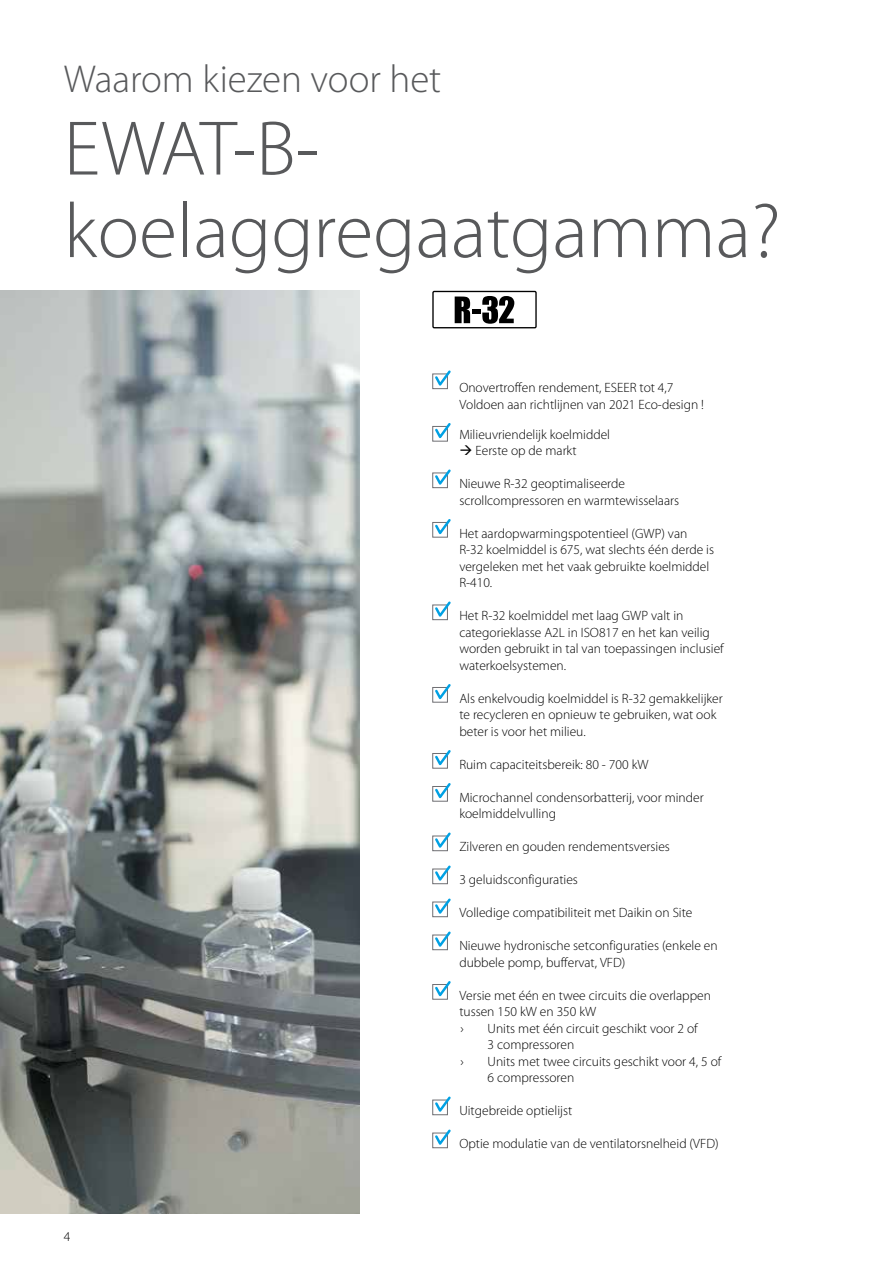
<style>
.page{position:relative;width:893px;height:1263px;background:#fff}
.page>*{position:absolute;margin:0;border:0;box-sizing:border-box;transform-origin:0 0}
.t1{font:300 78px/82.5px "Myriad Pro";color:#58595b}
.t2{font:300 39px "Myriad Pro";color:#58595b}
.t3{font:300 13.5px/16.5px "Myriad Pro";color:#000}
</style>
<div class="page">
<div style="left:432px;top:373px;width:16px;height:16px;border:1px solid #6f6f73"></div>
<svg style="left:433px;top:370px;width:18px;height:19px"></svg>
<div style="left:432px;top:426px;width:16px;height:16px;border:1px solid #6f6f73"></div>
<svg style="left:433px;top:423px;width:18px;height:19px"></svg>
<div style="left:432px;top:472px;width:16px;height:16px;border:1px solid #6f6f73"></div>
<svg style="left:433px;top:469px;width:18px;height:19px"></svg>
<div style="left:432px;top:522px;width:16px;height:16px;border:1px solid #6f6f73"></div>
<svg style="left:433px;top:519px;width:18px;height:19px"></svg>
<div style="left:432px;top:604px;width:16px;height:16px;border:1px solid #6f6f73"></div>
<svg style="left:433px;top:601px;width:18px;height:19px"></svg>
<div style="left:432px;top:687px;width:16px;height:16px;border:1px solid #6f6f73"></div>
<svg style="left:433px;top:684px;width:18px;height:19px"></svg>
<div style="left:432px;top:753px;width:16px;height:16px;border:1px solid #6f6f73"></div>
<svg style="left:433px;top:750px;width:18px;height:19px"></svg>
<div style="left:432px;top:786px;width:16px;height:16px;border:1px solid #6f6f73"></div>
<svg style="left:433px;top:783px;width:18px;height:19px"></svg>
<div style="left:432px;top:835px;width:16px;height:16px;border:1px solid #6f6f73"></div>
<svg style="left:433px;top:832px;width:18px;height:19px"></svg>
<div style="left:432px;top:868px;width:16px;height:16px;border:1px solid #6f6f73"></div>
<svg style="left:433px;top:865px;width:18px;height:19px"></svg>
<div style="left:432px;top:901px;width:16px;height:16px;border:1px solid #6f6f73"></div>
<svg style="left:433px;top:898px;width:18px;height:19px"></svg>
<div style="left:432px;top:934px;width:16px;height:16px;border:1px solid #6f6f73"></div>
<svg style="left:433px;top:931px;width:18px;height:19px"></svg>
<div style="left:432px;top:984px;width:16px;height:16px;border:1px solid #6f6f73"></div>
<svg style="left:433px;top:981px;width:18px;height:19px"></svg>
<div style="left:432px;top:1099px;width:16px;height:16px;border:1px solid #6f6f73"></div>
<svg style="left:433px;top:1096px;width:18px;height:19px"></svg>
<div style="left:432px;top:1132px;width:16px;height:16px;border:1px solid #6f6f73"></div>
<svg style="left:433px;top:1129px;width:18px;height:19px"></svg>
<div style="left:432px;top:291px;width:105px;height:37px;border:1px solid #000"></div>
<svg style="left:455px;top:296px;width:15px;height:27px"></svg>
<svg style="left:482px;top:296px;width:32px;height:28px"></svg>
<div style="left:472px;top:309px;width:9px;height:5px;background:#000"></div>
<img style="left:0;top:291px;width:359px;height:922px">
<h2 class="t2" style="left:64px;top:58px;width:379px">Waarom kiezen voor het</h2>
<h1 class="t1" style="left:64px;top:109px;width:718px">EWAT-B&shy;koelaggregaatgamma?</h1>
<p class="t3" style="left:459px;top:379px;width:246px">Onovertroffen rendement, ESEER tot 4,7<br>Voldoen aan richtlijnen van 2021 Eco-design !</p>
<p class="t3" style="left:459px;top:426px;width:152px">Milieuvriendelijk koelmiddel</p>
<p class="t3" style="left:459px;top:442px;width:119px">→ Eerste op de markt</p>
<p class="t3" style="left:459px;top:475px;width:221px">Nieuwe R-32 geoptimaliseerde scrollcompressoren en warmtewisselaars</p>
<p class="t3" style="left:459px;top:525px;width:256px">Het aardopwarmingspotentieel (GWP) van R-32 koelmiddel is 675, wat slechts één derde is vergeleken met het vaak gebruikte koelmiddel R-410.</p>
<p class="t3" style="left:459px;top:607px;width:266px">Het R-32 koelmiddel met laag GWP valt in categorieklasse A2L in ISO817 en het kan veilig worden gebruikt in tal van toepassingen inclusief waterkoelsystemen.</p>
<p class="t3" style="left:459px;top:690px;width:265px">Als enkelvoudig koelmiddel is R-32 gemakkelijker te recycleren en opnieuw te gebruiken, wat ook beter is voor het milieu.</p>
<p class="t3" style="left:459px;top:756px;width:191px">Ruim capaciteitsbereik: 80 - 700 kW</p>
<p class="t3" style="left:459px;top:789px;width:246px">Microchannel condensorbatterij, voor minder koelmiddelvulling</p>
<p class="t3" style="left:459px;top:838px;width:212px">Zilveren en gouden rendementsversies</p>
<p class="t3" style="left:459px;top:871px;width:120px">3 geluidsconfiguraties</p>
<p class="t3" style="left:459px;top:904px;width:235px">Volledige compatibiliteit met Daikin on Site</p>
<p class="t3" style="left:459px;top:937px;width:260px">Nieuwe hydronische setconfiguraties (enkele en dubbele pomp, buffervat, VFD)</p>
<p class="t3" style="left:459px;top:987px;width:253px">Versie met één en twee circuits die overlappen tussen 150 kW en 350 kW<br>›</p>
<p class="t3" style="left:488px;top:1020px;width:212px">Units met één circuit geschikt voor 2 of<br>3 compressoren</p>
<p class="t3" style="left:64px;top:1228px;width:8px">4</p>
<p class="t3" style="left:461px;top:1053px;width:5px">›</p>
<p class="t3" style="left:488px;top:1053px;width:235px">Units met twee circuits geschikt voor 4, 5 of<br>6 compressoren</p>
<p class="t3" style="left:459px;top:1102px;width:114px">Uitgebreide optielijst</p>
<p class="t3" style="left:459px;top:1135px;width:261px">Optie modulatie van de ventilatorsnelheid (VFD)</p>
</div>
